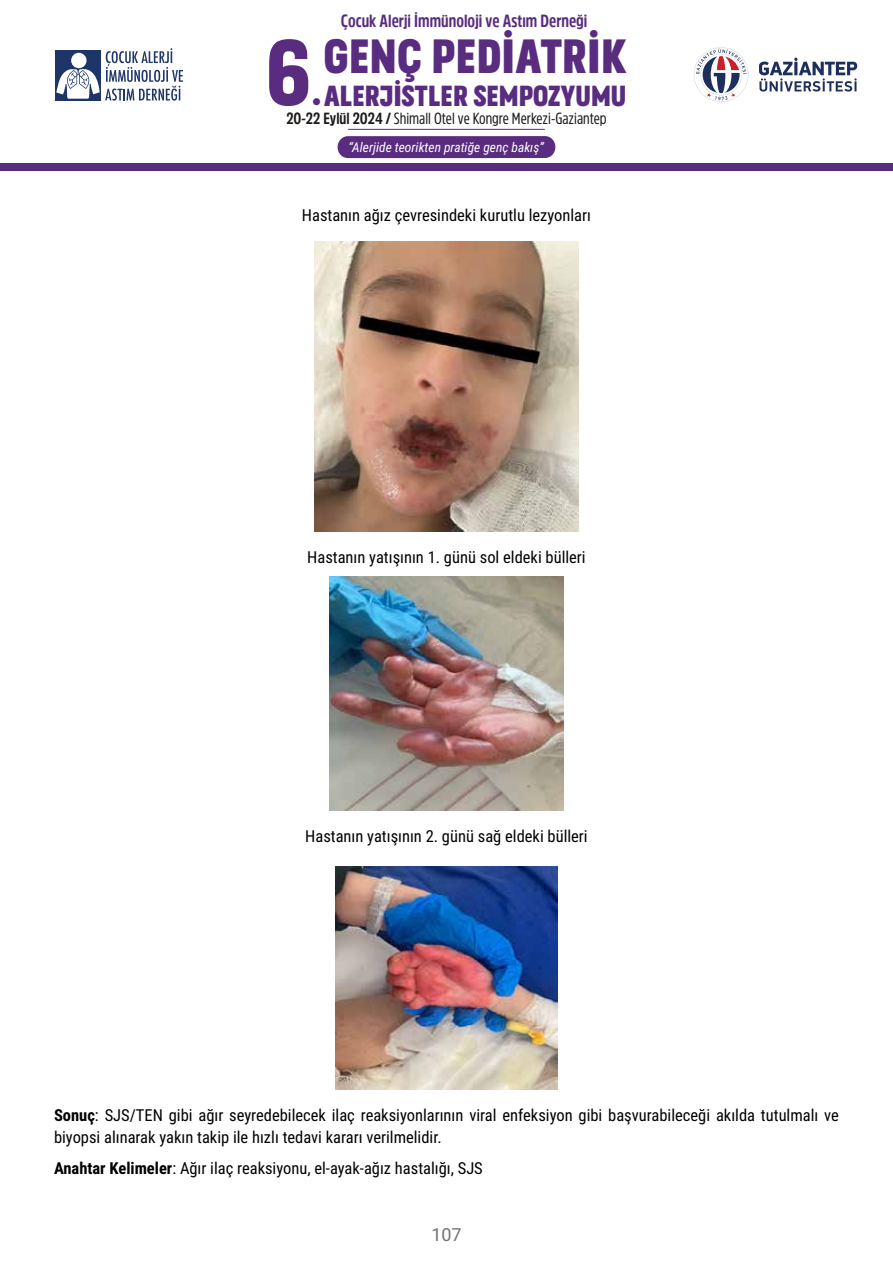
<style>
.page{position:relative;width:893px;height:1263px;background:#fff}
.page>*{position:absolute;margin:0;border:0;box-sizing:border-box;transform-origin:0 0}
.t1{font:92.25px "Blooms Headline";color:#5a2c7f}
.t2{font:48.15px "Blooms Headline";letter-spacing:.01em;color:#5a2c7f}
.t3{font:44.4px "Blooms Headline";color:#5a2c7f}
.t4{font:29.1px "Blooms Headline";color:#5a2c7f}
.t5{font:18px "Roboto";color:#747274}
.t6{font:700 17.55px "Amsi Pro Cond";color:#5a2c7f}
.t7{font:16.5px/22.5px "Roboto Condensed";color:#000}
.t8{font:16.05px "Amsi Pro Cond";color:#1c1d1a}
.t9{font:italic 13.5px "Roboto Condensed";color:#fff}
.s1{font-weight:700}
</style>
<div class="page">
<div style="left:0;top:163px;width:893px;height:8px;background:#5a2c7f"></div>
<svg style="left:694px;top:47px;width:54px;height:55px"></svg>
<svg style="left:759px;top:58px;width:98px;height:34px"></svg>
<hr style="left:348px;top:129px;width:197px;height:1px;background:#5a2c7f">
<div style="left:338px;top:136px;width:217px;height:22px;background:#5a2c7f;border-radius:11px"></div>
<svg style="left:56px;top:48px;width:127px;height:53px"></svg>
<img style="left:314px;top:242px;width:265px;height:289px">
<img style="left:329px;top:576px;width:235px;height:234px">
<img style="left:335px;top:867px;width:223px;height:222px">
<p class="t6" style="left:341px;top:9px;width:248px">Çocuk Alerji İmmünoloji ve Astım Derneği</p>
<h2 class="t2" style="left:324px;top:17px;width:304px">GENÇ PEDİATRİK</h2>
<h3 class="t4" style="left:324px;top:72px;width:304px">ALERJİSTLER SEMPOZYUMU</h3>
<p class="t9" style="left:349px;top:137px;width:197px">“Alerjide teorikten pratiğe genç bakış”</p>
<h1 class="t1" style="left:266px;top:-3px;width:46px">6</h1>
<p class="t8" style="left:286px;top:108px;width:322px"><span class="s1">20-22 Eylül 2024 /</span> Shimall Otel ve Kongre Merkezi-Gaziantep</p>
<h3 class="t3" style="left:311px;top:53px;width:12px">.</h3>
<p class="t7" style="left:302px;top:204px;width:291px">Hastanın ağız çevresindeki kurutlu lezyonları</p>
<p class="t7" style="left:307px;top:545px;width:280px">Hastanın yatışının 1. günü sol eldeki bülleri</p>
<p class="t7" style="left:305px;top:824px;width:284px">Hastanın yatışının 2. günü sağ eldeki bülleri</p>
<p class="t7" style="left:54px;top:1103px;width:786px"><span class="s1">Sonuç</span>: SJS/TEN gibi ağır seyredebilecek ilaç reaksiyonlarının viral enfeksiyon gibi başvurabileceği akılda tutulmalı ve biyopsi alınarak yakın takip ile hızlı tedavi kararı verilmelidir.</p>
<p class="t7" style="left:54px;top:1156px;width:430px"><span class="s1">Anahtar Kelimeler</span>: Ağır ilaç reaksiyonu, el-ayak-ağız hastalığı, SJS</p>
<p class="t5" style="left:431px;top:1222px;width:32px">107</p>
</div>
